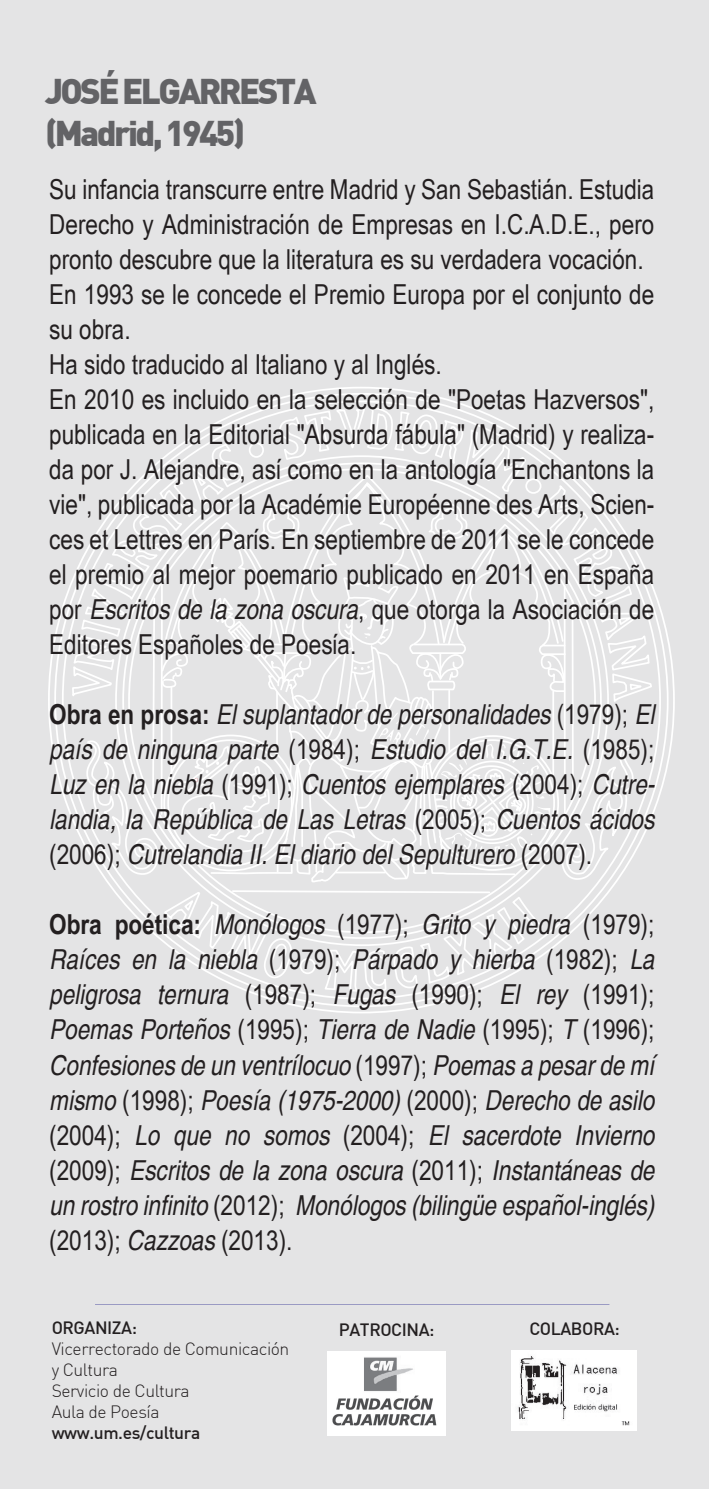
<style>
.page{position:relative;width:709px;height:1489px;background:#fff}
.page>*{position:absolute;margin:0;border:0;box-sizing:border-box;transform-origin:0 0}
.t1{font:900 35px/42px "DIN";letter-spacing:-.075em;color:#636366}
.t2{font:italic condensed 27.5px/35px "Helvetica";color:#231f20;text-align:justify}
.t3{font:condensed 27.5px/35px "Helvetica";color:#231f20}
.t4{font:300 17.5px/21px "DIN";letter-spacing:-.025em;color:#231f20}
.t5{font:500 17.5px "DIN";letter-spacing:-.025em;color:#231f20}
.s1{font-style:italic}
.s2{font-weight:700;font-style:normal}
.s3{font-style:normal}
</style>
<div class="page">
<div style="left:0;top:0;width:709px;height:1488px;background:#e4e4e5"></div>
<svg style="left:71px;top:406px;width:582px;height:608px"></svg>
<img style="left:327px;top:1351px;width:118px;height:84px">
<img style="left:511px;top:1350px;width:125px;height:80px">
<p class="t1" style="left:45px;top:69px;width:273px">JOSÉ ELGARRESTA (Madrid, 1945)</p>
<p class="t3" style="left:49px;top:172px;width:607px">Su infancia transcurre entre Madrid y San Sebastián. Estudia Derecho y Administración de Empresas en I.C.A.D.E., pero pronto descubre que la literatura es su verdadera vocación.<br>En 1993 se le concede el Premio Europa por el conjunto de su obra.<br>Ha sido traducido al Italiano y al Inglés.<br>En 2010 es incluido en la selección de "Poetas Hazversos", publicada en la Editorial "Absurda fábula" (Madrid) y realiza&shy;da por J. Alejandre, así como en la antología "Enchantons la vie", publicada por la Académie Européenne des Arts, Scien&shy;ces et Lettres en París. En septiembre de 2011 se le concede el premio al mejor poemario publicado en 2011 en España por <span class="s1">Escritos de la zona oscura</span>, que otorga la Asociación de Editores Españoles de Poesía.</p>
<p class="t2" style="left:49px;top:697px;width:607px"><span class="s2">Obra en prosa:</span> El suplantador de personalidades <span class="s3">(1979);</span> El país de ninguna parte <span class="s3">(1984);</span> Estudio del I.G.T.E. <span class="s3">(1985); </span>Luz en la niebla <span class="s3">(1991);</span> Cuentos ejemplares <span class="s3">(2004);</span> Cutre&shy;landia, la República de Las Letras <span class="s3">(2005);</span> Cuentos ácidos <span class="s3">(2006);</span> Cutrelandia II. El diario del Sepulturero <span class="s3">(2007).</span></p>
<p class="t2" style="left:49px;top:907px;width:607px"><span class="s2">Obra poética:</span> Monólogos <span class="s3">(1977);</span> Grito y piedra <span class="s3">(1979); </span>Raíces en la niebla <span class="s3">(1979);</span> Párpado y hierba <span class="s3">(1982);</span> La peligrosa ternura <span class="s3">(1987);</span> Fugas <span class="s3">(1990);</span> El rey <span class="s3">(1991); </span>Poemas Porteños <span class="s3">(1995);</span> Tierra de Nadie <span class="s3">(1995);</span> T <span class="s3">(1996); </span>Confesiones de un ventrílocuo <span class="s3">(1997);</span> Poemas a pesar de mí mismo <span class="s3">(1998);</span> Poesía (1975-2000) <span class="s3">(2000);</span> Derecho de asilo <span class="s3">(2004);</span> Lo que no somos <span class="s3">(2004);</span> El sacerdote Invierno <span class="s3">(2009);</span> Escritos de la zona oscura <span class="s3">(2011);</span> Instantáneas de un rostro infinito <span class="s3">(2012);</span> Monólogos (bilingüe español-inglés) <span class="s3">(2013);</span> Cazzoas <span class="s3">(2013).</span></p>
<p class="t5" style="left:52px;top:1315px;width:87px">ORGANIZA:</p>
<p class="t4" style="left:52px;top:1337px;width:239px">Vicerrectorado de Comunicación y Cultura<br>Servicio de Cultura<br>Aula de Poesía</p>
<p class="t5" style="left:52px;top:1420px;width:150px">www.um.es/cultura</p>
<p class="t5" style="left:339px;top:1318px;width:97px">PATROCINA:</p>
<p class="t5" style="left:529px;top:1317px;width:92px">COLABORA:</p>
</div>
